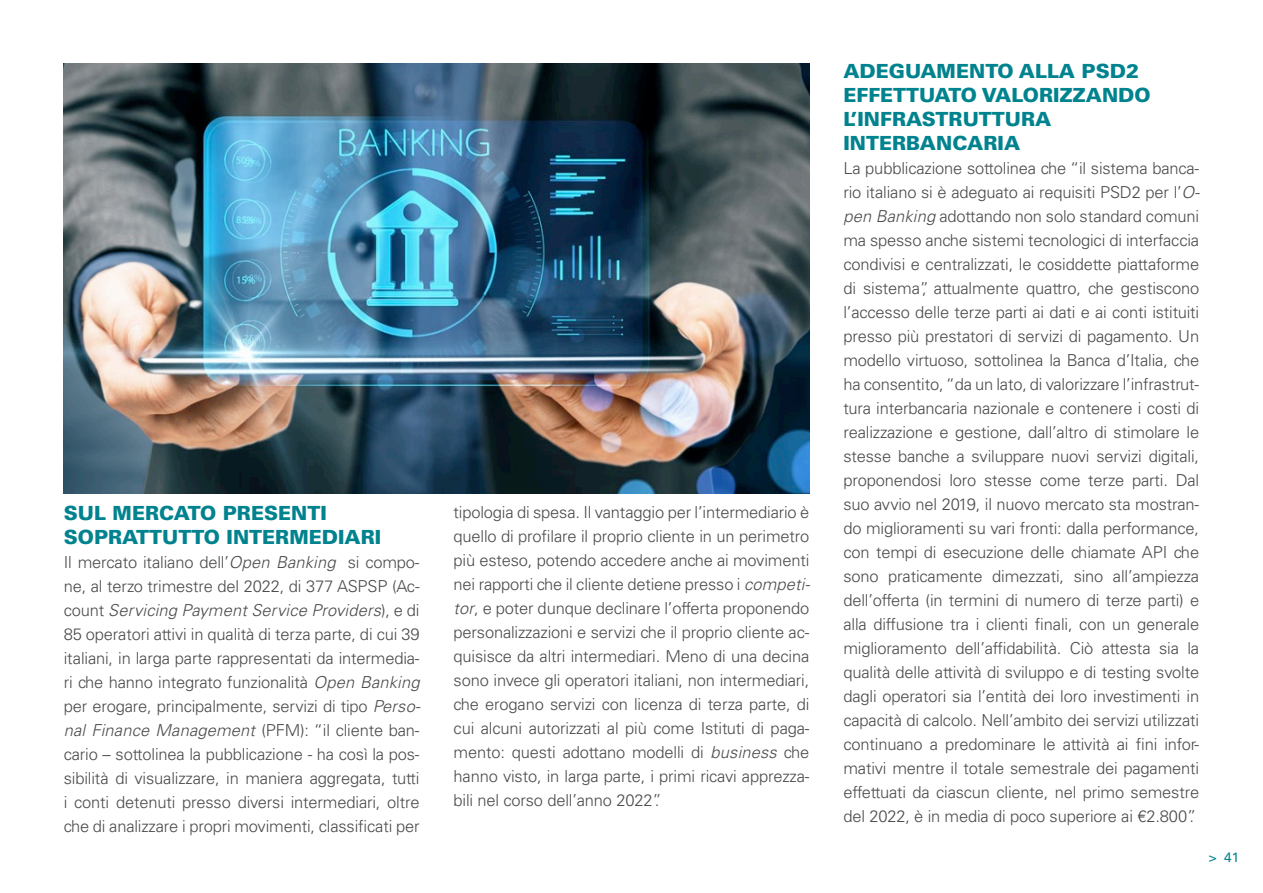
<style>
.page{position:relative;width:1263px;height:893px;background:#fff}
.page>*{position:absolute;margin:0;border:0;box-sizing:border-box;transform-origin:0 0}
.t1{font:900 19.5px/24px "Univers LT Std";color:#00838e}
.t2{font:300 16.5px/24px "Univers LT Std";letter-spacing:-.01em;color:#4b4b4a;text-align:justify}
.t3{font:13.5px "Univers LT Std";color:#00838e}
.s1{font-style:italic}
</style>
<div class="page">
<img style="left:64px;top:64px;width:745px;height:429px">
<p class="t1" style="left:64px;top:501px;width:319px">SUL MERCATO PRESENTI<br>SOPRATTUTTO INTERMEDIARI</p>
<p class="t2" style="left:64px;top:550px;width:358px">Il mercato italiano dell’<span class="s1">Open Banking</span> si compo&shy;ne, al terzo trimestre del 2022, di 377 ASPSP (Ac&shy;count <span class="s1">Servicing Payment Service Providers</span>), e di 85 operatori attivi in qualità di terza parte, di cui 39 italiani, in larga parte rappresentati da intermedia&shy;ri che hanno integrato funzionalità <span class="s1">Open Banking </span>per erogare, principalmente, servizi di tipo <span class="s1">Perso&shy;nal Finance Management</span> (PFM): “il cliente ban&shy;cario – sottolinea la pubblicazione - ha così la pos&shy;sibilità di visualizzare, in maniera aggregata, tutti i conti detenuti presso diversi intermediari, oltre che di analizzare i propri movimenti, classificati per</p>
<p class="t2" style="left:454px;top:500px;width:358px">tipologia di spesa. Il vantaggio per l’intermediario è quello di profilare il proprio cliente in un perimetro più esteso, potendo accedere anche ai movimenti nei rapporti che il cliente detiene presso i <span class="s1">competi&shy;tor</span>, e poter dunque declinare l’offerta proponendo personalizzazioni e servizi che il proprio cliente ac&shy;quisisce da altri intermediari. Meno di una decina sono invece gli operatori italiani, non intermediari, che erogano servizi con licenza di terza parte, di cui alcuni autorizzati al più come Istituti di paga&shy;mento: questi adottano modelli di <span class="s1">business</span> che hanno visto, in larga parte, i primi ricavi apprezza&shy;bili nel corso dell’anno 2022”.</p>
<p class="t1" style="left:843px;top:59px;width:309px">ADEGUAMENTO ALLA PSD2<br>EFFETTUATO VALORIZZANDO<br>L’INFRASTRUTTURA<br>INTERBANCARIA</p>
<p class="t2" style="left:843px;top:156px;width:358px">La pubblicazione sottolinea che “il sistema banca&shy;rio italiano si è adeguato ai requisiti PSD2 per l’<span class="s1">O&shy;pen Banking</span> adottando non solo standard comuni ma spesso anche sistemi tecnologici di interfaccia condivisi e centralizzati, le cosiddette piattaforme di sistema”, attualmente quattro, che gestiscono l’accesso delle terze parti ai dati e ai conti istituiti presso più prestatori di servizi di pagamento. Un modello virtuoso, sottolinea la Banca d’Italia, che ha consentito, “da un lato, di valorizzare l’infrastrut&shy;tura interbancaria nazionale e contenere i costi di realizzazione e gestione, dall’altro di stimolare le stesse banche a sviluppare nuovi servizi digitali, proponendosi loro stesse come terze parti. Dal suo avvio nel 2019, il nuovo mercato sta mostran&shy;do miglioramenti su vari fronti: dalla performance, con tempi di esecuzione delle chiamate API che sono praticamente dimezzati, sino all’ampiezza dell’offerta (in termini di numero di terze parti) e alla diffusione tra i clienti finali, con un generale miglioramento dell’affidabilità. Ciò attesta sia la qualità delle attività di sviluppo e di testing svolte dagli operatori sia l’entità dei loro investimenti in capacità di calcolo. Nell’ambito dei servizi utilizzati continuano a predominare le attività ai fini infor&shy;mativi mentre il totale semestrale dei pagamenti effettuati da ciascun cliente, nel primo semestre del 2022, è in media di poco superiore ai €2.800”.</p>
<p class="t3" style="left:1209px;top:849px;width:32px">&gt; 41</p>
</div>
